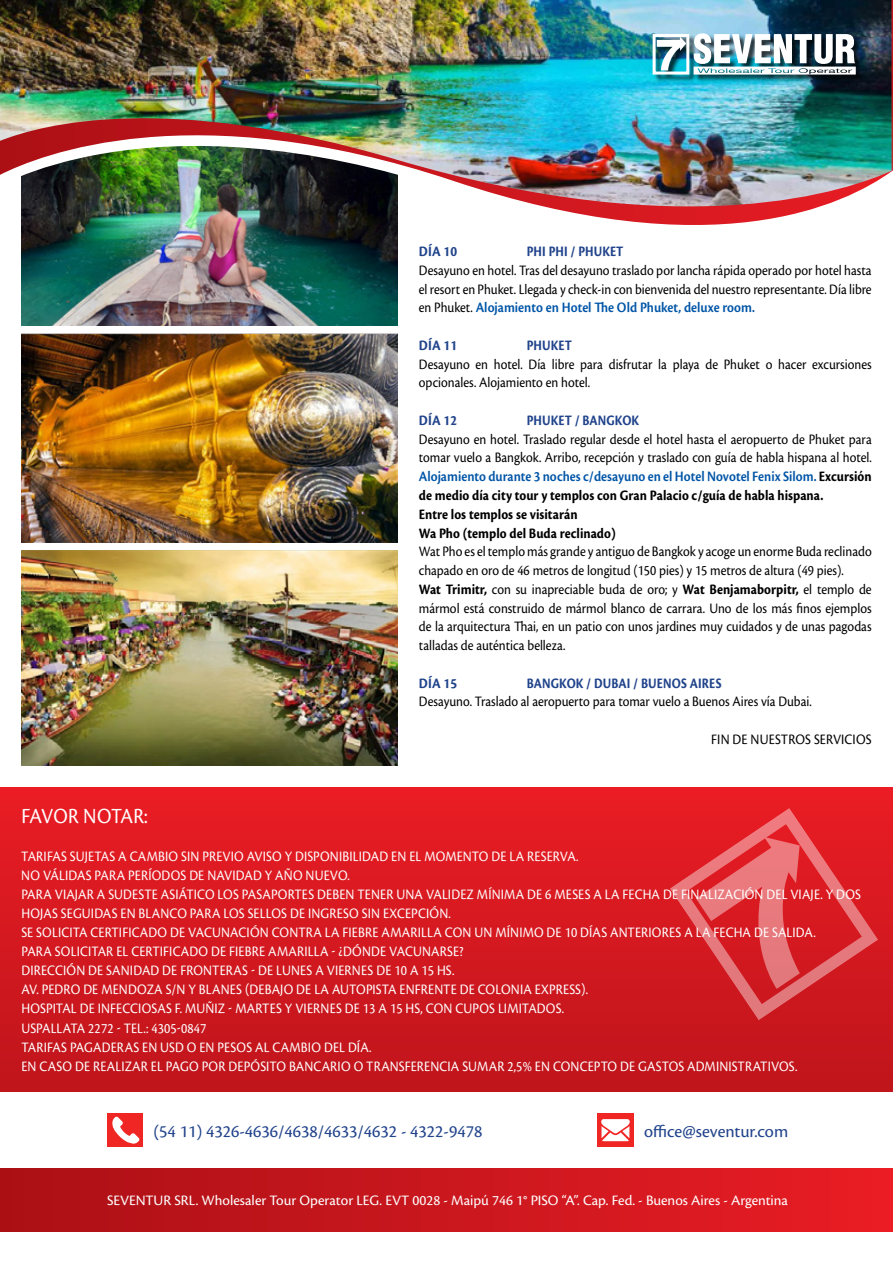
<style>
.page{position:relative;width:893px;height:1263px;background:#fff}
.page>*{position:absolute;margin:0;border:0;box-sizing:border-box;transform-origin:0 0}
.t1{font:22.5px "Cronos Pro";color:#fff;scale:.9 1}
.t2{font:18px "Cronos Pro";color:#20438b}
.t3{font:15px/18.8px "Cronos Pro";color:#000;scale:.89 1}
.t4{font:15px "Cronos Pro";letter-spacing:.01em;color:#fff;scale:.9 1}
.t5{font:15px "Cronos Pro";letter-spacing:.01em;color:#fff}
.t6{font:700 15px "Cronos Pro";letter-spacing:.01em;color:#20438b;scale:.85 1}
.t7{font:15px "Cronos Pro";color:#000;scale:.9 1}
.t8{font:700 15px "Cronos Pro";letter-spacing:.01em;color:#20438b;scale:.9 1}
.t9{font:700 15px "Cronos Pro";letter-spacing:.34em;color:#20438b;scale:.85 1}
.s1{font-weight:600;color:#0055a7}
.s2{font-weight:700}
</style>
<div class="page">
<img style="left:21px;top:307px;width:377px;height:18px">
<img style="left:21px;top:334px;width:377px;height:208px">
<img style="left:21px;top:551px;width:377px;height:214px">
<img style="left:21px;top:267px;width:377px;height:40px">
<img style="left:21px;top:246px;width:377px;height:21px">
<img style="left:0;top:0;width:893px;height:246px">
<div style="left:653px;top:34px;width:211px;height:49px;background:#000;opacity:.77"></div>
<div style="left:653px;top:34px;width:36px;height:41px;border:3px solid #fff"></div>
<svg style="left:657px;top:37px;width:29px;height:33px"></svg>
<img style="left:694px;top:33px;width:162px;height:42px">
<div style="left:0;top:788px;width:893px;height:304px;background:linear-gradient(to bottom,#ea1c24,#bf151b)"></div>
<svg style="left:670px;top:808px;width:208px;height:212px;background:#dc343a"></svg>
<div style="left:0;top:1168px;width:893px;height:63px;background:linear-gradient(to right,#ab1016,#ea1d25)"></div>
<div style="left:597px;top:1113px;width:37px;height:34px;background:#ef2623"></div>
<svg style="left:601px;top:1119px;width:29px;height:22px"></svg>
<div style="left:107px;top:1113px;width:36px;height:34px;background:#ef2623"></div>
<svg style="left:112px;top:1116px;width:28px;height:28px"></svg>
<p class="t8" style="left:419px;top:243px;width:44px">Día 10</p>
<p class="t9" style="left:527px;top:243px;width:115px">phi phi / phuket</p>
<p class="t3" style="left:419px;top:261px;width:510px;text-align:justify">Desayuno en hotel. Tras del desayuno traslado por lancha rápida operado por hotel hasta el resort en Phuket. Llegada y check-in con bienvenida del nuestro representante. Día libre en Phuket. <span class="s1">Alojamiento en Hotel The Old Phuket, deluxe room.</span></p>
<p class="t8" style="left:419px;top:337px;width:44px">Día 11</p>
<p class="t6" style="left:527px;top:337px;width:54px">ph uket</p>
<p class="t3" style="left:419px;top:355px;width:510px">Desayuno en hotel. Día libre para disfrutar la playa de Phuket o hacer excursiones opcionales. Alojamiento en hotel.</p>
<p class="t8" style="left:419px;top:412px;width:44px">Día 12</p>
<p class="t6" style="left:527px;top:412px;width:134px">ph uket / bangkok</p>
<p class="t3" style="left:419px;top:430px;width:510px">Desayuno en hotel. Traslado regular desde el hotel hasta el aeropuerto de Phuket para tomar vuelo a Bangkok. Arribo, recepción y traslado con guía de habla hispana al hotel.<br><span class="s1">Alojamiento durante 3 noches c/desayuno en el Hotel Novotel Fenix Silom.</span> <span class="s2">Excursión de medio día city tour y templos con Gran Palacio c/guía de habla hispana.<br>Entre los templos se visitarán<br>Wa Pho (templo del Buda reclinado)</span></p>
<p class="t3" style="left:419px;top:542px;width:510px">Wat Pho es el templo más grande y antiguo de Bangkok y acoge un enorme Buda reclinado chapado en oro de 46 metros de longitud (150 pies) y 15 metros de altura (49 pies).<br><span class="s2">Wat Trimitr,</span> con su inapreciable buda de oro; y <span class="s2">Wat Benjamaborpitr,</span> el templo de mármol está construido de mármol blanco de carrara. Uno de los más finos ejemplos de la arquitectura Thai, en un patio con unos jardines muy cuidados y de unas pagodas talladas de auténtica belleza.</p>
<p class="t8" style="left:419px;top:674px;width:44px">Día 15</p>
<p class="t6" style="left:527px;top:674px;width:231px">Bangkok / Dubai / Buenos Aires</p>
<p class="t3" style="left:419px;top:692px;width:443px">Desayuno. Traslado al aeropuerto para tomar vuelo a Buenos Aires vía Dubai.</p>
<p class="t7" style="left:711px;top:730px;width:180px">fin de nuestros servicios</p>
<h1 class="t1" style="left:21px;top:803px;width:24px">FAVOR</h1>
<h1 class="t1" style="left:83px;top:803px;width:15px">NOTAR</h1>
<h1 class="t1" style="left:144px;top:803px;width:5px">:</h1>
<p class="t4" style="left:21px;top:847px;width:8px">TARI</p>
<p class="t4" style="left:47px;top:847px;width:54px">FAS SUJETAS</p>
<p class="t4" style="left:118px;top:847px;width:102px">A CAMBIO SIN PREVIO</p>
<p class="t4" style="left:247px;top:847px;width:9px">AVISO</p>
<p class="t4" style="left:285px;top:847px;width:20px">Y DISPONIBILIDAD</p>
<p class="t4" style="left:391px;top:847px;width:83px">EN EL MOMENTO</p>
<p class="t4" style="left:491px;top:847px;width:49px">DELARESERVA</p>
<p class="t4" style="left:576px;top:847px;width:4px">.</p>
<p class="t4" style="left:21px;top:866px;width:50px">NO VÁLIDAS</p>
<p class="t4" style="left:95px;top:866px;width:10px">PARA</p>
<p class="t4" style="left:128px;top:866px;width:9px">PERÍODOS</p>
<p class="t4" style="left:189px;top:866px;width:30px">DE NAVIDAD</p>
<p class="t4" style="left:265px;top:866px;width:56px">YAÑO NUEVO</p>
<p class="t4" style="left:347px;top:866px;width:4px">.</p>
<p class="t4" style="left:21px;top:886px;width:10px">PARA</p>
<p class="t4" style="left:55px;top:886px;width:69px">VIAJAR ASUDESTE</p>
<p class="t4" style="left:161px;top:886px;width:99px">ASIÁTICOLOS PASAPORTES</p>
<p class="t4" style="left:317px;top:886px;width:9px">DEBEN</p>
<p class="t4" style="left:357px;top:886px;width:9px">TENER</p>
<p class="t4" style="left:396px;top:886px;width:11px">UNA</p>
<p class="t4" style="left:426px;top:886px;width:9px">VALIDE</p>
<p class="t4" style="left:467px;top:886px;width:118px">Z MÍNIMA DE 6 MESES</p>
<p class="t4" style="left:593px;top:886px;width:112px">A LA FECHA DE FINALI</p>
<p class="t4" style="left:717px;top:886px;width:142px">ZACIÓN DEL VIAJE. Y DOS</p>
<p class="t4" style="left:21px;top:905px;width:76px">HOJAS SEGUIDAS</p>
<p class="t4" style="left:120px;top:905px;width:30px">EN BLAN</p>
<p class="t4" style="left:170px;top:905px;width:32px">CO PARA</p>
<p class="t4" style="left:224px;top:905px;width:36px">LOS SELLOS</p>
<p class="t4" style="left:290px;top:905px;width:53px">DE INGRESO</p>
<p class="t4" style="left:362px;top:905px;width:100px">SIN EXCEPCIÓN.</p>
<p class="t4" style="left:21px;top:924px;width:25px">SE SOLI</p>
<p class="t4" style="left:62px;top:924px;width:99px">CITA CERTI FICADO</p>
<p class="t4" style="left:170px;top:924px;width:132px">DE VACUNACIÓN CONTRA</p>
<p class="t4" style="left:325px;top:924px;width:34px">LA FIEBRE</p>
<p class="t4" style="left:382px;top:924px;width:31px">AMARILLA</p>
<p class="t4" style="left:445px;top:924px;width:159px">CON UN MÍNIMO DE 10 DÍAS</p>
<p class="t4" style="left:610px;top:924px;width:9px">ANTERIORES</p>
<p class="t4" style="left:684px;top:924px;width:106px">ALA FECHA DE SALIDA</p>
<p class="t4" style="left:813px;top:924px;width:4px">.</p>
<p class="t4" style="left:21px;top:943px;width:10px">PARA</p>
<p class="t4" style="left:55px;top:943px;width:8px">SOLI</p>
<p class="t4" style="left:80px;top:943px;width:17px">CITAR</p>
<p class="t4" style="left:116px;top:943px;width:83px">EL CERTI FICADO</p>
<p class="t4" style="left:211px;top:943px;width:35px">DE FIEBRE</p>
<p class="t4" style="left:268px;top:943px;width:31px">AMARILLA</p>
<p class="t4" style="left:331px;top:943px;width:44px">- ¿DÓNDE</p>
<p class="t4" style="left:389px;top:943px;width:36px">VACUNARSE</p>
<p class="t4" style="left:459px;top:943px;width:6px">?</p>
<p class="t4" style="left:21px;top:962px;width:8px">DIRE</p>
<p class="t4" style="left:47px;top:962px;width:75px">CCIÓN DE SANIDAD</p>
<p class="t4" style="left:162px;top:962px;width:37px">DE FRONTERAS</p>
<p class="t4" style="left:251px;top:962px;width:37px">- DE LUNES</p>
<p class="t4" style="left:315px;top:962px;width:21px">A VIERNES</p>
<p class="t4" style="left:376px;top:962px;width:88px">DE 10 A 15 HS.</p>
<p class="t4" style="left:21px;top:981px;width:32px">AV. PEDRO</p>
<p class="t4" style="left:83px;top:981px;width:43px">DE MENDO</p>
<p class="t4" style="left:147px;top:981px;width:67px">ZAS/N YBLANES</p>
<p class="t4" style="left:245px;top:981px;width:15px">(DEBA</p>
<p class="t4" style="left:280px;top:981px;width:67px">JODE LA AUTOPISTA</p>
<p class="t4" style="left:399px;top:981px;width:33px">EN FRENTE</p>
<p class="t4" style="left:460px;top:981px;width:39px">DE COLONIA</p>
<p class="t4" style="left:535px;top:981px;width:24px">EXPRESS</p>
<p class="t4" style="left:581px;top:981px;width:9px">).</p>
<p class="t4" style="left:21px;top:1000px;width:9px">HOSPITAL</p>
<p class="t4" style="left:80px;top:1000px;width:74px">DE IN FECCIOSAS</p>
<p class="t4" style="left:175px;top:1000px;width:89px">F. MUÑIZ - MARTES</p>
<p class="t4" style="left:285px;top:1000px;width:20px">Y VIERNES</p>
<p class="t4" style="left:345px;top:1000px;width:142px">DE 13 A 15 HS, CON CUPOS</p>
<p class="t4" style="left:498px;top:1000px;width:32px">LIMITADOS</p>
<p class="t4" style="left:562px;top:1000px;width:4px">.</p>
<p class="t4" style="left:21px;top:1019px;width:9px">USPALLATA</p>
<p class="t4" style="left:88px;top:1019px;width:133px">2272 - TEL.: 4305-0847</p>
<p class="t4" style="left:21px;top:1038px;width:8px">TARI</p>
<p class="t4" style="left:47px;top:1038px;width:61px">FAS PAGADERAS</p>
<p class="t4" style="left:142px;top:1038px;width:30px">EN USD</p>
<p class="t4" style="left:187px;top:1038px;width:43px">OEN PESOS</p>
<p class="t4" style="left:255px;top:1038px;width:131px">AL CAMBIO DEL DÍA.</p>
<p class="t4" style="left:21px;top:1057px;width:39px">EN CASO</p>
<p class="t4" style="left:75px;top:1057px;width:28px">DE REALI</p>
<p class="t4" style="left:125px;top:1057px;width:96px">ZAR EL PAGOPOR</p>
<p class="t4" style="left:229px;top:1057px;width:44px">DEPÓSITO</p>
<p class="t4" style="left:289px;top:1057px;width:46px">BAN CARIO</p>
<p class="t4" style="left:354px;top:1057px;width:24px">O TRANS</p>
<p class="t4" style="left:405px;top:1057px;width:16px">FEREN</p>
<p class="t4" style="left:440px;top:1057px;width:174px">CIA SUMAR 2,5% EN CONCEPTO</p>
<p class="t4" style="left:620px;top:1057px;width:40px">DE GASTOS</p>
<p class="t4" style="left:687px;top:1057px;width:41px">ADMINISTRATIVOS</p>
<p class="t4" style="left:795px;top:1057px;width:4px">.</p>
<p class="t2" style="left:153px;top:1121px;width:331px">(54 11) 4326-4636/4638/4633/4632 - 4322-9478</p>
<p class="t2" style="left:644px;top:1121px;width:146px">office@seventur.com</p>
<p class="t5" style="left:107px;top:1191px;width:9px">SEVENTUR</p>
<p class="t5" style="left:175px;top:1191px;width:220px">SRL. Wholesaler Tour Operator LEG. EVT</p>
<p class="t5" style="left:412px;top:1191px;width:126px">0028 - Maipú 746 1° PISO</p>
<p class="t5" style="left:562px;top:1191px;width:228px">“A”. Cap. Fed. - Buenos Aires - Argentina</p>
</div>
